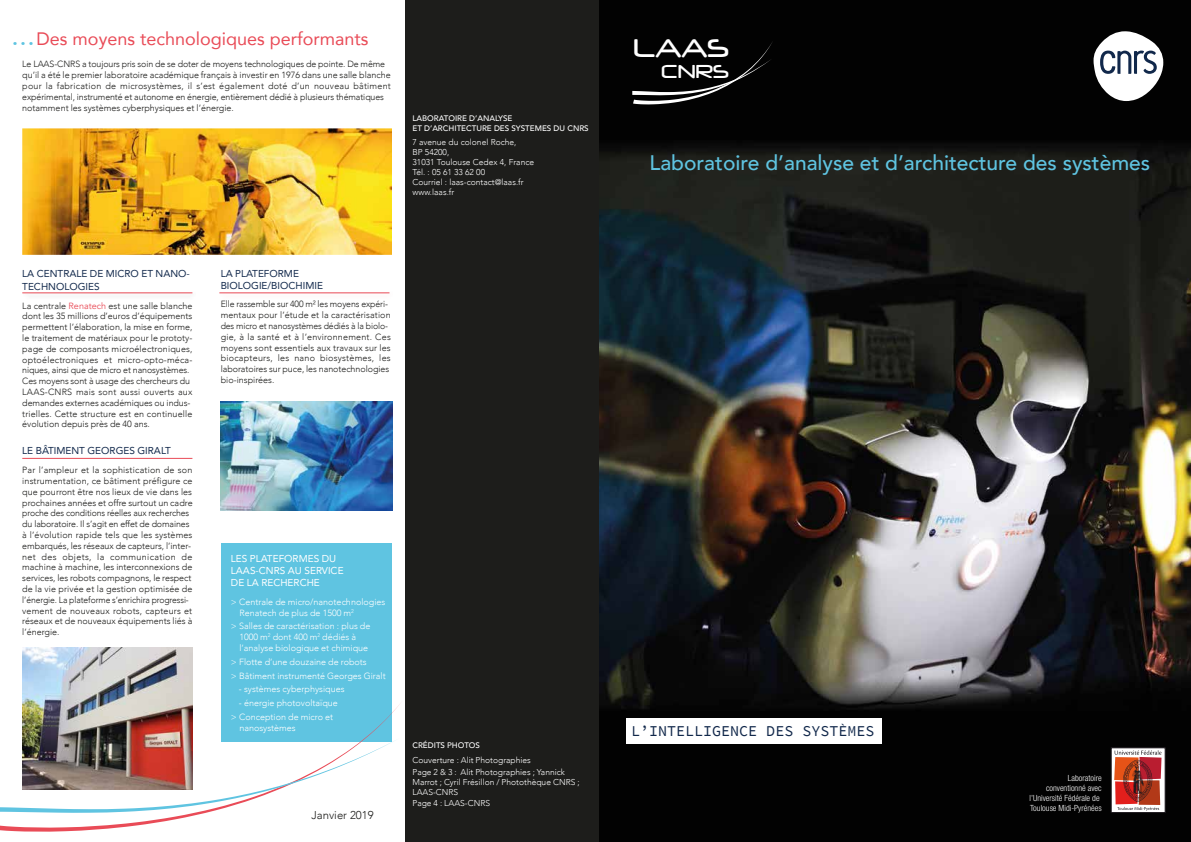
<style>
.page{position:relative;width:1191px;height:842px;background:#fff}
.page>*{position:absolute;margin:0;border:0;box-sizing:border-box;transform-origin:0 0}
.t1{font:30px "Neuropol";color:#fff}
.t2{font:500 24px "Avenir";color:#5fc4e1}
.t3{font:22px "Neuropol";color:#fff}
.t4{font:500 21px "Avenir";color:#5fc4e1}
.t5{font:18px "Avenir";color:#e94b57}
.t6{font:15px "Source Code Pro";color:#11284b}
.t7{font:300 11.3px "Avenir";color:#1d1d1b}
.t8{font:10px/13.2px "Avenir";color:#11284b}
.t9{font:10px/12px "Avenir";color:#fff}
.t10{font:300 9px/10.8px "Avenir";color:#1d1d1b}
.t11{font:300 9px/10.8px "Avenir";color:#fff}
.t12{font:300 8.5px/10px "Avenir";color:#fff}
.t13{font:300 condensed 8.5px/10px "Helvetica Neue";color:#fff;text-align:right}
.t14{font:500 8px/10px "Avenir";color:#fff}
.s1{font-weight:400;color:#e94b57}
</style>
<div class="page">
<img style="left:599px;top:0;width:592px;height:842px">
<div style="left:405px;top:0;width:194px;height:842px;background:#1d1d1b"></div>
<img style="left:22px;top:128px;width:370px;height:126px">
<img style="left:22px;top:647px;width:171px;height:53px">
<div style="left:1111px;top:748px;width:54px;height:65px;background:#fff;border:1px solid #1b171c"></div>
<svg style="left:1114px;top:750px;width:47px;height:61px;background:#be6155"></svg>
<div style="left:222px;top:543px;width:170px;height:198px;background:#5fc4e1"></div>
<img style="left:220px;top:402px;width:172px;height:108px">
<hr style="left:22px;top:458px;width:170px;height:1px;background:#e94b57">
<div style="left:626px;top:719px;width:255px;height:25px;background:#fff"></div>
<img style="left:0;top:700px;width:400px;height:132px">
<svg style="left:0;top:738px;width:399px;height:75px"></svg>
<img style="left:22px;top:292px;width:171px;height:2px">
<hr style="left:22px;top:293px;width:170px;height:1px;background:#e94b57">
<img style="left:219px;top:292px;width:171px;height:2px">
<hr style="left:219px;top:293px;width:170px;height:1px;background:#e94b57">
<svg style="left:632px;top:40px;width:141px;height:64px;background:#121212"></svg>
<svg style="left:1093px;top:31px;width:70px;height:70px"></svg>
<h3 class="t5" style="left:37px;top:24px;width:333px">Des moyens technologiques performants</h3>
<p class="t10" style="left:22px;top:59px;width:370px">Le LAAS-CNRS a toujours pris soin de se doter de moyens technologiques de pointe. De même qu’il a été le premier laboratoire académique français à investir en 1976 dans une salle blanche pour la fabrication de microsystèmes, il s’est également doté d’un nouveau bâtiment expérimental, instrumenté et autonome en énergie, entièrement dédié à plusieurs thématiques notamment les systèmes cyberphysiques et l’énergie.</p>
<h2 class="t2" style="left:11px;top:16px;width:25px">…</h2>
<h1 class="t1" style="left:633px;top:32px;width:97px">LAAS</h1>
<h3 class="t3" style="left:661px;top:60px;width:69px">CNRS</h3>
<p class="t14" style="left:412px;top:113px;width:178px">LABORATOIRE D’ANALYSE<br>ET D’ARCHITECTURE DES SYSTEMES DU CNRS</p>
<p class="t12" style="left:412px;top:137px;width:123px">7 avenue du colonel Roche,<br>BP 54200,<br>31031 Toulouse Cedex 4, France<br>Tél. : 05 61 33 62 00<br>Courriel : laas-contact@laas.fr www.laas.fr</p>
<p class="t8" style="left:22px;top:266px;width:169px">LA CENTRALE DE MICRO ET NANO-<br>TECHNOLOGIES</p>
<p class="t10" style="left:22px;top:300px;width:172px">La centrale <span class="s1">Renatech</span> est une salle blanche dont les 35 millions d’euros d’équipements permettent l’élaboration, la mise en forme, le traitement de matériaux pour le prototy&shy;page de composants microélectroniques, optoélectroniques et micro-opto-méca&shy;niques, ainsi que de micro et nanosystèmes.<br>Ces moyens sont à usage des chercheurs du LAAS-CNRS mais sont aussi ouverts aux demandes externes académiques ou indus&shy;trielles. Cette structure est en continuelle évolution depuis près de 40 ans.</p>
<p class="t8" style="left:22px;top:444px;width:150px">LE BÂTIMENT GEORGES GIRALT</p>
<p class="t10" style="left:22px;top:465px;width:172px">Par l’ampleur et la sophistication de son instrumentation, ce bâtiment préfigure ce que pourront être nos lieux de vie dans les prochaines années et offre surtout un cadre proche des conditions réelles aux recherches du laboratoire. Il s’agit en effet de domaines à l’évolution rapide tels que les systèmes embarqués, les réseaux de capteurs, l’inter&shy;net des objets, la communication de machine à machine, les interconnexions de services, les robots compagnons, le respect de la vie privée et la gestion optimisée de l’énergie. La plateforme s’enrichira progressi&shy;vement de nouveaux robots, capteurs et réseaux et de nouveaux équipements liés à l’énergie.</p>
<p class="t8" style="left:221px;top:267px;width:104px;line-height:12px">LA PLATEFORME<br>BIOLOGIE/BIOCHIMIE</p>
<p class="t10" style="left:221px;top:299px;width:172px">Elle rassemble sur 400 m² les moyens expéri&shy;mentaux pour l’étude et la caractérisation des micro et nanosystèmes dédiés à la biolo&shy;gie, à la santé et à l’environnement. Ces moyens sont essentiels aux travaux sur les biocapteurs, les nano biosystèmes, les laboratoires sur puce, les nanotechnologies bio-inspirées.</p>
<p class="t9" style="left:231px;top:552px;width:114px">LES PLATEFORMES DU<br>LAAS-CNRS AU SERVICE<br>DE LA RECHERCHE</p>
<p class="t11" style="left:239px;top:596px;width:147px;text-indent:-8px">&gt; Centrale de micro/nanotechnologies<br>Renatech de plus de 1500 m<sup>2</sup></p>
<p class="t11" style="left:239px;top:621px;width:133px;text-indent:-8px">&gt; Salles de caractérisation : plus de<br>1000 m<sup>2</sup> dont 400 m<sup>2</sup> dédiés à l’analyse biologique et chimique</p>
<p class="t11" style="left:231px;top:655px;width:156px;line-height:13.8px">&gt; Flotte d’une douzaine de robots<br>&gt; Bâtiment instrumenté Georges Giralt</p>
<p class="t11" style="left:239px;top:684px;width:107px">- systèmes cyberphysiques</p>
<p class="t11" style="left:231px;top:696px;width:108px;line-height:13.8px;text-indent:8px">- énergie photovoltaïque &gt; Conception de micro et</p>
<p class="t11" style="left:239px;top:722px;width:58px">nanosystèmes</p>
<p class="t7" style="left:311px;top:808px;width:64px">Janvier 2019</p>
<p class="t14" style="left:412px;top:740px;width:69px">CRÉDITS PHOTOS</p>
<p class="t12" style="left:412px;top:755px;width:154px;line-height:11.2px">Couverture : Alit Photographies<br>Page 2 &amp; 3 : Alit Photographies ; Yannick</p>
<p class="t12" style="left:412px;top:777px;width:169px">Marrot ; Cyril Frésillon / Photothèque CNRS ;<br>LAAS-CNRS</p>
<p class="t12" style="left:412px;top:798px;width:79px">Page 4 : LAAS-CNRS</p>
<h3 class="t4" style="left:649px;top:144px;width:502px">Laboratoire d’analyse et d’architecture des systèmes</h3>
<h3 class="t6" style="left:631px;top:721px;width:245px">L’INTELLIGENCE DES SYSTÈMES</h3>
<p class="t13" style="left:1029px;top:773px;width:74px">Laboratoire conventionné avec l’Université Fédérale de<br>Toulouse Midi-Pyrénées</p>
</div>
